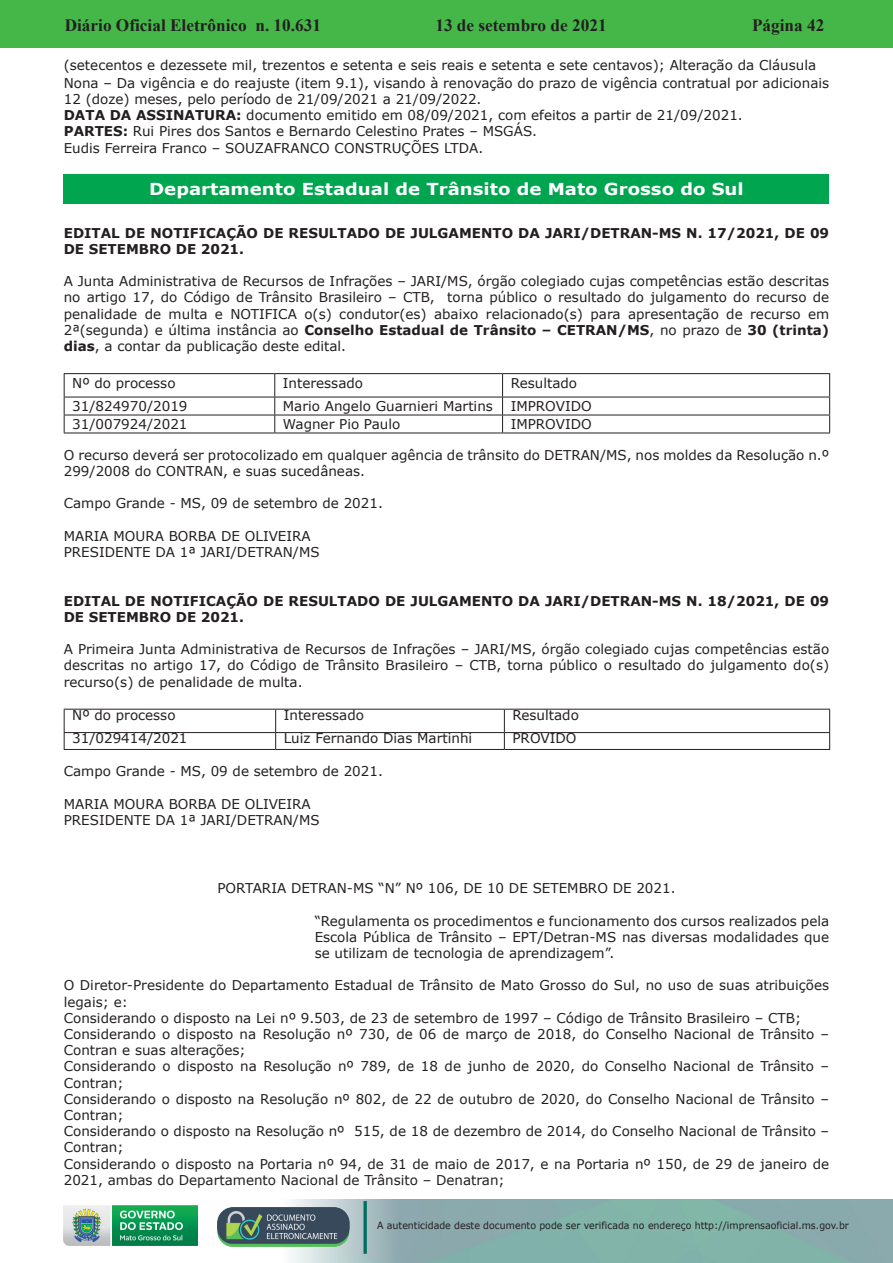
<style>
.page{position:relative;width:893px;height:1263px;background:#fff}
.page>*{position:absolute;margin:0;border:0;box-sizing:border-box;transform-origin:0 0}
.t1{font:700 17.25px "Times New Roman";color:#231f20}
.Atos_Normativos_da_A{font:700 16.5px "Verdana";color:#fff;scale:1.1 1}
.t2{font:13.5px/16.2px "Verdana";color:#231f20}
.t3{font:700 13.5px/16.2px "Verdana";color:#231f20}
.t4{font:9.9px "Verdana";color:#231f20;scale:.95 1}
.s1{font-weight:700}
</style>
<div class="page">
<div style="left:0;top:0;width:893px;height:48px;background:#45b749"></div>
<img style="left:63px;top:1199px;width:830px;height:64px">
<img style="left:364px;top:1202px;width:2px;height:51px">
<img style="left:218px;top:1207px;width:132px;height:39px">
<img style="left:64px;top:1205px;width:134px;height:41px">
<div style="left:64px;top:174px;width:765px;height:29px;background:#00a54f"></div>
<hr style="left:64px;top:373px;width:211px;height:1px;background:#231f20">
<hr style="left:275px;top:373px;width:228px;height:1px;background:#231f20">
<hr style="left:503px;top:373px;width:327px;height:1px;background:#231f20">
<hr style="left:64px;top:397px;width:211px;height:1px;background:#231f20">
<hr style="left:275px;top:397px;width:228px;height:1px;background:#231f20">
<hr style="left:503px;top:397px;width:327px;height:1px;background:#231f20">
<hr style="left:64px;top:415px;width:211px;height:1px;background:#231f20">
<hr style="left:275px;top:415px;width:228px;height:1px;background:#231f20">
<hr style="left:503px;top:415px;width:327px;height:1px;background:#231f20">
<hr style="left:64px;top:433px;width:211px;height:1px;background:#231f20">
<hr style="left:275px;top:433px;width:228px;height:1px;background:#231f20">
<hr style="left:503px;top:433px;width:327px;height:1px;background:#231f20">
<svg style="left:64px;top:374px;width:1px;height:59px"></svg>
<svg style="left:274px;top:374px;width:1px;height:59px"></svg>
<svg style="left:502px;top:374px;width:1px;height:59px"></svg>
<svg style="left:829px;top:374px;width:1px;height:59px"></svg>
<hr style="left:64px;top:709px;width:212px;height:1px;background:#231f20">
<hr style="left:276px;top:709px;width:228px;height:1px;background:#231f20">
<hr style="left:504px;top:709px;width:326px;height:1px;background:#231f20">
<hr style="left:64px;top:732px;width:212px;height:1px;background:#231f20">
<hr style="left:276px;top:732px;width:228px;height:1px;background:#231f20">
<hr style="left:504px;top:732px;width:326px;height:1px;background:#231f20">
<hr style="left:64px;top:749px;width:212px;height:1px;background:#231f20">
<hr style="left:276px;top:749px;width:228px;height:1px;background:#231f20">
<hr style="left:504px;top:749px;width:326px;height:1px;background:#231f20">
<svg style="left:64px;top:709px;width:1px;height:40px"></svg>
<svg style="left:275px;top:709px;width:1px;height:40px"></svg>
<svg style="left:504px;top:709px;width:1px;height:40px"></svg>
<svg style="left:829px;top:709px;width:1px;height:40px"></svg>
<p class="t1" style="left:65px;top:13px;width:258px">Diário Oficial Eletrônico n. 10.631</p>
<p class="t1" style="left:435px;top:13px;width:173px">13 de setembro de 2021</p>
<p class="t1" style="left:752px;top:13px;width:74px">Página 42</p>
<p class="t2" style="left:64px;top:56px;width:767px;line-height:18px">(setecentos e dezessete mil, trezentos e setenta e seis reais e setenta e sete centavos); Alteração da Cláusula<br>Nona – Da vigência e do reajuste (item 9.1), visando à renovação do prazo de vigência contratual por adicionais</p>
<p class="t2" style="left:64px;top:91px;width:419px">12 (doze) meses, pelo período de 21/09/2021 a 21/09/2022.</p>
<p class="t2" style="left:64px;top:107px;width:681px"><span class="s1">DATA DA ASSINATURA:</span> documento emitido em 08/09/2021, com efeitos a partir de 21/09/2021.</p>
<p class="t2" style="left:64px;top:123px;width:475px"><span class="s1">PARTES:</span> Rui Pires dos Santos e Bernardo Celestino Prates – MSGÁS.</p>
<p class="t2" style="left:64px;top:140px;width:421px">Eudis Ferreira Franco – SOUZAFRANCO CONSTRUÇÕES LTDA.</p>
<p class="Atos_Normativos_da_A" style="left:149px;top:177px;width:542px">Departamento Estadual de Trânsito de Mato Grosso do Sul</p>
<p class="t3" style="left:64px;top:224px;width:767px">EDITAL DE NOTIFICAÇÃO DE RESULTADO DE JULGAMENTO DA JARI/DETRAN-MS N. 17/2021, DE 09<br>DE SETEMBRO DE 2021.</p>
<p class="t2" style="left:64px;top:273px;width:767px;text-align:justify">A Junta Administrativa de Recursos de Infrações – JARI/MS, órgão colegiado cujas competências estão descritas no artigo 17, do Código de Trânsito Brasileiro – CTB, torna público o resultado do julgamento do recurso de penalidade de multa e NOTIFICA o(s) condutor(es) abaixo relacionado(s) para apresentação de recurso em 2ª(segunda) e última instância ao <span class="s1">Conselho Estadual de Trânsito – CETRAN/MS</span>, no prazo de <span class="s1">30 (trinta) dias</span>, a contar da publicação deste edital.</p>
<p class="t2" style="left:72px;top:375px;width:105px">Nº do processo</p>
<p class="t2" style="left:283px;top:375px;width:82px">Interessado</p>
<p class="t2" style="left:511px;top:375px;width:68px">Resultado</p>
<p class="t2" style="left:72px;top:398px;width:117px">31/824970/2019</p>
<p class="t2" style="left:283px;top:398px;width:212px">Mario Angelo Guarnieri Martins</p>
<p class="t2" style="left:511px;top:398px;width:83px">IMPROVIDO</p>
<p class="t2" style="left:72px;top:416px;width:117px">31/007924/2021</p>
<p class="t2" style="left:283px;top:416px;width:119px">Wagner Pio Paulo</p>
<p class="t2" style="left:511px;top:416px;width:83px">IMPROVIDO</p>
<p class="t2" style="left:64px;top:447px;width:767px">O recurso deverá ser protocolizado em qualquer agência de trânsito do DETRAN/MS, nos moldes da Resolução n.º<br>299/2008 do CONTRAN, e suas sucedâneas.</p>
<p class="t2" style="left:64px;top:495px;width:321px">Campo Grande - MS, 09 de setembro de 2021.</p>
<p class="t2" style="left:64px;top:528px;width:249px">MARIA MOURA BORBA DE OLIVEIRA</p>
<p class="t2" style="left:64px;top:544px;width:257px">PRESIDENTE DA 1ª JARI/DETRAN/MS</p>
<p class="t3" style="left:64px;top:592px;width:767px">EDITAL DE NOTIFICAÇÃO DE RESULTADO DE JULGAMENTO DA JARI/DETRAN-MS N. 18/2021, DE 09<br>DE SETEMBRO DE 2021.</p>
<p class="t2" style="left:64px;top:641px;width:767px;text-align:justify">A Primeira Junta Administrativa de Recursos de Infrações – JARI/MS, órgão colegiado cujas competências estão descritas no artigo 17, do Código de Trânsito Brasileiro – CTB, torna público o resultado do julgamento do(s) recurso(s) de penalidade de multa.</p>
<p class="t2" style="left:72px;top:707px;width:105px">Nº do processo</p>
<p class="t2" style="left:284px;top:707px;width:82px">Interessado</p>
<p class="t2" style="left:512px;top:707px;width:68px">Resultado</p>
<p class="t2" style="left:72px;top:730px;width:117px">31/029414/2021</p>
<p class="t2" style="left:284px;top:730px;width:190px">Luiz Fernando Dias Martinhi</p>
<p class="t2" style="left:512px;top:730px;width:66px">PROVIDO</p>
<p class="t2" style="left:64px;top:763px;width:321px">Campo Grande - MS, 09 de setembro de 2021.</p>
<p class="t2" style="left:64px;top:795px;width:249px">MARIA MOURA BORBA DE OLIVEIRA</p>
<p class="t2" style="left:64px;top:812px;width:257px">PRESIDENTE DA 1ª JARI/DETRAN/MS</p>
<p class="t2" style="left:217px;top:880px;width:460px">PORTARIA DETRAN-MS “N” Nº 106, DE 10 DE SETEMBRO DE 2021.</p>
<p class="t2" style="left:315px;top:912px;width:516px;text-align:justify">“Regulamenta os procedimentos e funcionamento dos cursos realizados pela Escola Pública de Trânsito – EPT/Detran-MS nas diversas modalidades que se utilizam de tecnologia de aprendizagem”.</p>
<p class="t2" style="left:64px;top:977px;width:767px">O Diretor-Presidente do Departamento Estadual de Trânsito de Mato Grosso do Sul, no uso de suas atribuições legais; e:</p>
<p class="t2" style="left:64px;top:1010px;width:739px">Considerando o disposto na Lei nº 9.503, de 23 de setembro de 1997 – Código de Trânsito Brasileiro – CTB;</p>
<p class="t2" style="left:64px;top:1026px;width:767px">Considerando o disposto na Resolução nº 730, de 06 de março de 2018, do Conselho Nacional de Trânsito –<br>Contran e suas alterações;</p>
<p class="t2" style="left:64px;top:1058px;width:767px">Considerando o disposto na Resolução nº 789, de 18 de junho de 2020, do Conselho Nacional de Trânsito –<br>Contran;</p>
<p class="t2" style="left:64px;top:1091px;width:767px">Considerando o disposto na Resolução nº 802, de 22 de outubro de 2020, do Conselho Nacional de Trânsito –<br>Contran;</p>
<p class="t2" style="left:64px;top:1123px;width:767px">Considerando o disposto na Resolução nº 515, de 18 de dezembro de 2014, do Conselho Nacional de Trânsito –<br>Contran;</p>
<p class="t2" style="left:64px;top:1155px;width:767px">Considerando o disposto na Portaria nº 94, de 31 de maio de 2017, e na Portaria nº 150, de 29 de janeiro de<br>2021, ambas do Departamento Nacional de Trânsito – Denatran;</p>
<p class="t4" style="left:377px;top:1219px;width:498px">A autenticidade deste documento pode ser verificada no endereço http://imprensaoficial.ms.gov.br</p>
</div>
